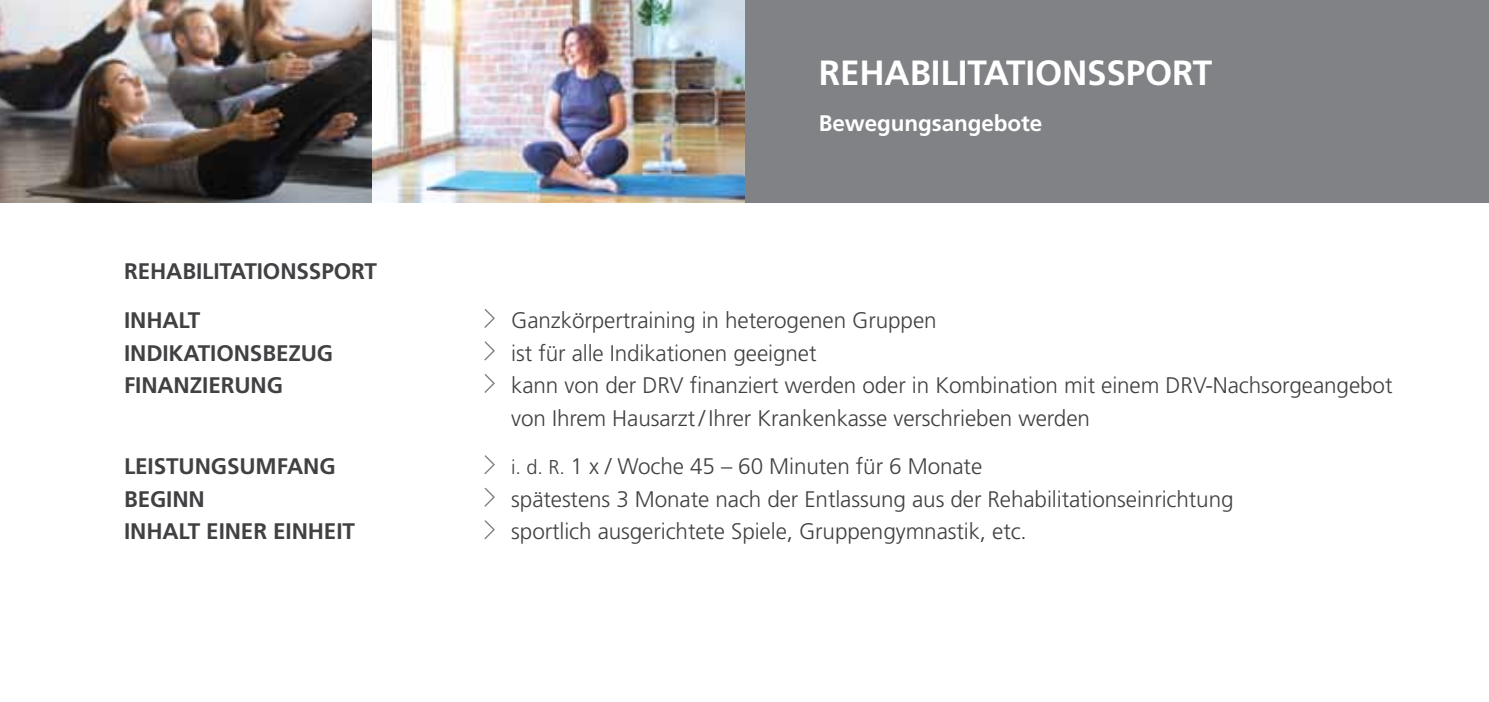
<style>
.page{position:relative;width:1489px;height:702px;background:#fff}
.page>*{position:absolute;margin:0;border:0;box-sizing:border-box;transform-origin:0 0}
.t1{font:700 35px "Frutiger LT Pro";letter-spacing:-.005em;color:#fff}
.t2{font:300 22.5px/32.5px "Frutiger LT Pro";letter-spacing:-.005em;color:#414042}
.t3{font:700 22.5px/48.8px "Frutiger LT Pro";letter-spacing:-.005em;color:#414042}
.t4{font:700 22.5px "Frutiger LT Pro";letter-spacing:-.005em;color:#fff}
.s1{font-size:20px}
</style>
<div class="page">
<div style="left:744px;top:0;width:744px;height:202px;background:#808285"></div>
<svg style="left:484px;top:309px;width:11px;height:19px"></svg>
<svg style="left:484px;top:341px;width:11px;height:20px"></svg>
<svg style="left:484px;top:374px;width:11px;height:19px"></svg>
<svg style="left:484px;top:455px;width:11px;height:20px"></svg>
<svg style="left:484px;top:487px;width:11px;height:20px"></svg>
<svg style="left:484px;top:520px;width:11px;height:20px"></svg>
<img style="left:0;top:0;width:744px;height:202px">
<p class="t3" style="left:124px;top:247px;width:240px">REHABILITATIONSSPORT<br>IN HALT</p>
<h1 class="t1" style="left:819px;top:52px;width:373px">REHABILITATIONSSPORT</h1>
<p class="t4" style="left:819px;top:110px;width:225px">BEWEGUNGSANGEBOTE</p>
<p class="t2" style="left:511px;top:304px;width:427px">Ganzkörpertraining in heterogenen Gruppen</p>
<p class="t3" style="left:124px;top:328px;width:211px">IN DIKATIONSBEZUG</p>
<p class="t2" style="left:511px;top:336px;width:307px">ist für alle Indikationen geeignet</p>
<p class="t3" style="left:124px;top:361px;width:160px">FINANZIERUNG</p>
<p class="t2" style="left:511px;top:369px;width:882px">kann von der DRV finanziert werden oder in Kombination mit einem DRV-Nachsorgeangebot von Ihrem Hausarzt / Ihrer Krankenkasse verschrieben werden</p>
<p class="t3" style="left:124px;top:442px;width:213px">LEISTUNGSUM FANG</p>
<p class="t2" style="left:511px;top:450px;width:472px"><span class="s1">i. d. R.</span> 1 x / Woche 45 – 60 Minuten für 6 Monate</p>
<p class="t3" style="left:124px;top:474px;width:64px">BEGINN</p>
<p class="t2" style="left:511px;top:483px;width:723px">spätestens 3 Monate nach der Entlassung aus der Rehabilitationseinrichtung</p>
<p class="t3" style="left:124px;top:507px;width:229px">INHALT EINER EINHEIT</p>
<p class="t2" style="left:511px;top:515px;width:517px">sportlich ausgerichtete Spiele, Gruppengymnastik, etc.</p>
</div>
